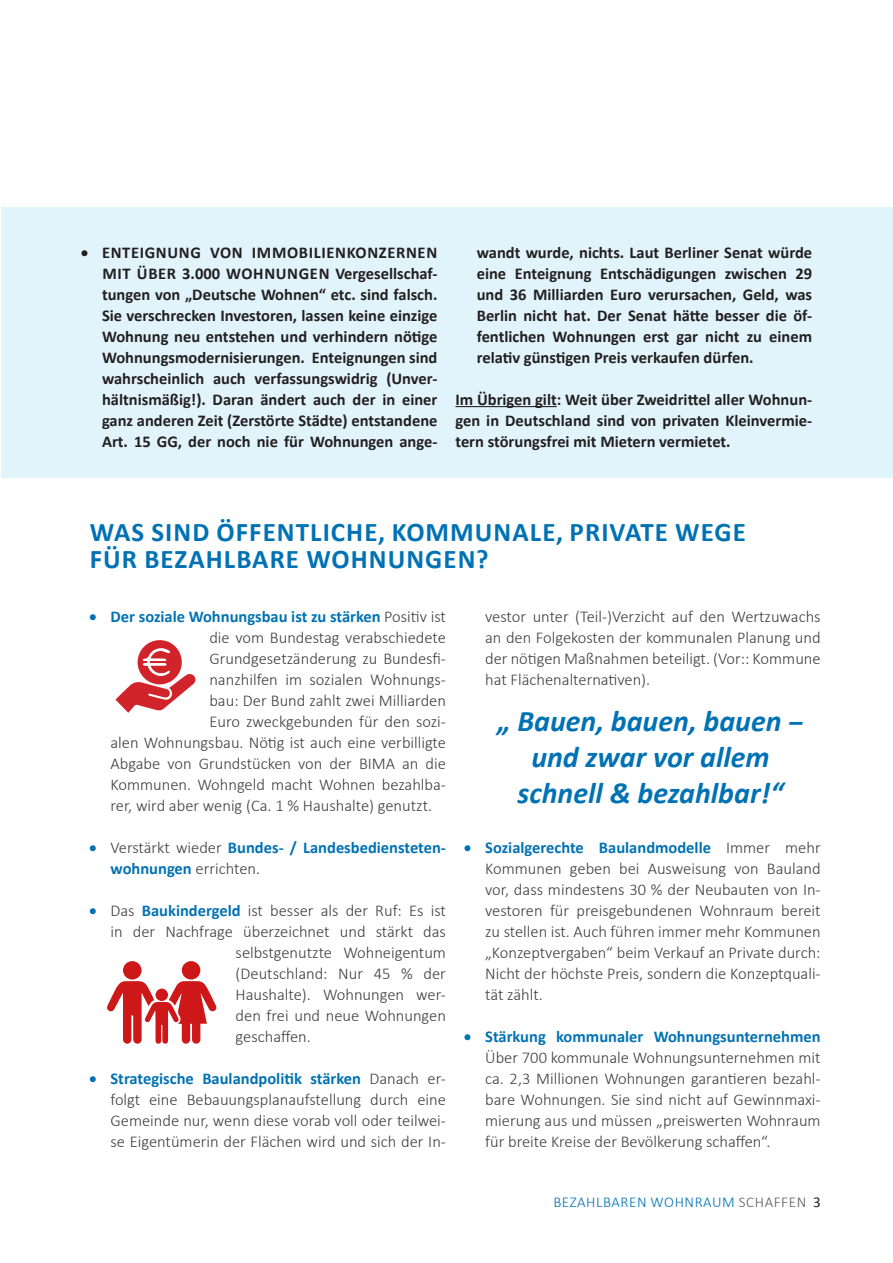
<style>
.page{position:relative;width:893px;height:1263px;background:#fff}
.page>*{position:absolute;margin:0;border:0;box-sizing:border-box;transform-origin:0 0}
.t1{font:italic 700 30px/36px "Calibri";color:#0072b4;text-align:center}
.t2{font:700 27px/27px "Calibri";letter-spacing:.04em;color:#0072b4}
.t3{font:300 16.5px/21px "Calibri";color:#3e3e3f;text-align:justify}
.t4{font:700 16.5px/21px "Calibri";color:#231f20;text-align:justify}
.t5{font:700 16.5px/21px "Calibri";color:#0072b4}
.t6{font:300 15px "Calibri";letter-spacing:.04em;color:#0072b4}
.s1{font-weight:300;color:#3e3e3f}
.s2{color:#0072b4}
.s3{font-weight:700;color:#0072b4}
.s4{font-family:"Myriad Pro"}
.s5{color:#57585a}
.s6{font-weight:400;color:#231f20}
</style>
<div class="page">
<div style="left:2px;top:207px;width:891px;height:270px;background:#e1f4fc"></div>
<svg style="left:115px;top:640px;width:81px;height:73px"></svg>
<hr style="left:455px;top:406px;width:102px;height:1px;background:#231f20">
<svg style="left:107px;top:981px;width:110px;height:63px"></svg>
<div style="left:123px;top:961px;width:19px;height:18px;background:#cd1719;border-radius:50%"></div>
<div style="left:182px;top:961px;width:18px;height:18px;background:#cd1719;border-radius:50%"></div>
<div style="left:155px;top:988px;width:13px;height:13px;background:#cd1719;border-radius:50%"></div>
<p class="t4" style="left:102px;top:242px;width:337px;text-indent:-21px">• ENTEIGNUNG VON IMMOBILIENKONZERNEN MIT ÜBER 3.000 WOHNUNGEN Vergesellschaf&shy;tungen von „Deutsche Wohnen“ etc. sind falsch.<br>Sie verschrecken Investoren, lassen keine einzige Wohnung neu entstehen und verhindern nötige Wohnungsmodernisierungen. Enteignungen sind wahrscheinlich auch verfassungswidrig (Unver&shy;hältnismäßig!). Daran ändert auch der in einer ganz anderen Zeit (Zerstörte Städte) entstandene Art. 15 GG, der noch nie für Wohnungen ange-</p>
<p class="t4" style="left:477px;top:242px;width:337px">wandt wurde, nichts. Laut Berliner Senat würde eine Enteignung Entschädigungen zwischen 29 und 36 Milliarden Euro verursachen, Geld, was Berlin nicht hat. Der Senat hätte besser die öf&shy;fentlichen Wohnungen erst gar nicht zu einem relativ günstigen Preis verkaufen dürfen.</p>
<p class="t4" style="left:455px;top:389px;width:358px">Im Übrigen gilt: Weit über Zweidrittel aller Wohnun&shy;gen in Deutschland sind von privaten Kleinvermie&shy;tern störungsfrei mit Mietern vermietet.</p>
<h2 class="t2" style="left:90px;top:519px;width:658px">WAS SIND ÖFFENTLICHE, KOMMUNALE, PRIVATE WEGE<br>FÜR BEZAHLBARE WOHNUNGEN?</h2>
<p class="t5" style="left:89px;top:606px;width:358px">• Der soziale Wohnungsbau ist zu stärken <span class="s1">Positiv ist</span></p>
<p class="t3" style="left:209px;top:627px;width:238px">die vom Bundestag verabschiedete</p>
<p class="t3" style="left:209px;top:648px;width:238px">Grundgesetzänderung zu Bundesfi-</p>
<p class="t3" style="left:209px;top:669px;width:238px">nanzhilfen im sozialen Wohnungs-</p>
<p class="t3" style="left:209px;top:690px;width:238px">bau: Der Bund zahlt zwei Milliarden</p>
<p class="t3" style="left:209px;top:711px;width:238px">Euro zweckgebunden für den sozi-</p>
<p class="t3" style="left:111px;top:732px;width:337px">alen Wohnungsbau. Nötig ist auch eine verbilligte</p>
<p class="t3" style="left:111px;top:753px;width:337px">Abgabe von Grundstücken von der BIMA an die</p>
<p class="t3" style="left:111px;top:774px;width:337px">Kommunen. Wohngeld macht Wohnen bezahlba-</p>
<p class="t3" style="left:111px;top:795px;width:323px">rer, wird aber wenig (Ca. 1 % Haushalte) genutzt.</p>
<p class="t5" style="left:111px;top:837px;width:337px;text-indent:-21px">• <span class="s1">Verstärkt wieder</span> Bundes- / Landesbediensteten&shy;wohnungen <span class="s1">errichten.</span></p>
<p class="t3" style="left:89px;top:900px;width:358px"><span class="s2">•</span> Das <span class="s3">Baukindergeld</span> ist besser als der Ruf: Es ist</p>
<p class="t3" style="left:111px;top:921px;width:337px">in der Nachfrage überzeichnet und stärkt das</p>
<p class="t3" style="left:236px;top:942px;width:212px">selbstgenutzte Wohneigentum</p>
<p class="t3" style="left:236px;top:963px;width:212px">(Deutschland: Nur 45 % der</p>
<p class="t3" style="left:236px;top:984px;width:212px">Haushalte). Wohnungen wer-</p>
<p class="t3" style="left:236px;top:1005px;width:212px">den frei und neue Wohnungen</p>
<p class="t3" style="left:236px;top:1026px;width:77px">geschaffen.</p>
<p class="t3" style="left:111px;top:1068px;width:337px;text-indent:-21px"><span class="s2">•</span> <span class="s3">Strategische Baulandpolitik stärken</span> Danach er&shy;folgt eine Bebauungsplanaufstellung durch eine Gemeinde nur, wenn diese vorab voll oder teilwei&shy;se Eigentümerin der Flächen wird und sich der In-</p>
<p class="t3" style="left:485px;top:606px;width:337px">vestor unter (Teil-)Verzicht auf den Wertzuwachs an den Folgekosten der kommunalen Planung und der nötigen Maßnahmen beteiligt. (Vor:: Kommune hat Flächenalternativen).</p>
<h1 class="t1" style="left:498px;top:703px;width:307px">„ Bauen, bauen, bauen <span class="s4">– </span>und zwar vor allem schnell &amp; bezahlbar!“</h1>
<p class="t3" style="left:485px;top:837px;width:337px;text-indent:-21px"><span class="s2">•</span> <span class="s3">Sozialgerechte Baulandmodelle</span> Immer mehr Kommunen geben bei Ausweisung von Bauland vor, dass mindestens 30 % der Neubauten von In&shy;vestoren für preisgebundenen Wohnraum bereit zu stellen ist. Auch führen immer mehr Kommunen „Konzeptvergaben“ beim Verkauf an Private durch:<br>Nicht der höchste Preis, sondern die Konzeptquali&shy;tät zählt.</p>
<p class="t3" style="left:485px;top:1026px;width:337px;text-indent:-21px"><span class="s2">•</span> <span class="s3">Stärkung kommunaler Wohnungsunternehmen </span>Über 700 kommunale Wohnungsunternehmen mit ca. 2,3 Millionen Wohnungen garantieren bezahl&shy;bare Wohnungen. Sie sind nicht auf Gewinnmaxi&shy;mierung aus und müssen „preiswerten Wohnraum für breite Kreise der Bevölkerung schaffen“.</p>
<p class="t6" style="left:553px;top:1193px;width:269px">BEZAHLBAREN WOHNRAUM <span class="s5">SCHAFFEN</span> <span class="s6">3</span></p>
</div>
